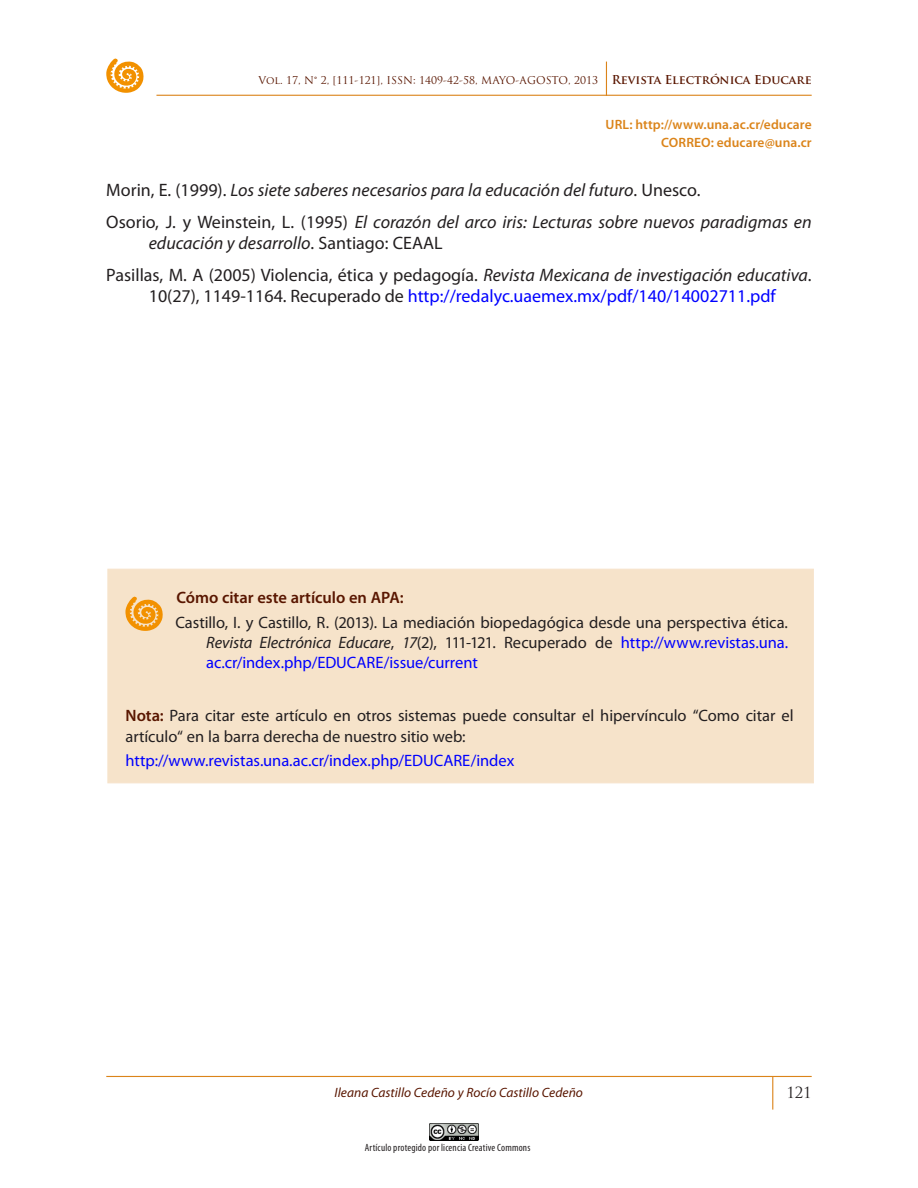
<style>
.page{position:relative;width:918px;height:1188px;background:#fff}
.page>*{position:absolute;margin:0;border:0;box-sizing:border-box;transform-origin:0 0}
.Título_1{font:italic 18px/21px "Myriad Pro";color:#231f20}
.Cuadrícula_media_2{font:18px/21px "Myriad Pro";color:#231f20;text-align:center}
._1-TITULO_PRINCIPAL{font:16.5px/20.2px "Myriad Pro";letter-spacing:-.005em;color:#231f20;text-align:justify}
._1-TITULO_PRINCIPAL-2{font:16.5px "Myriad Pro";letter-spacing:-.005em;color:#00f}
._1-TITULO_PRINCIPAL-3{font:600 16.5px "Myriad Pro";letter-spacing:-.005em;color:#591600}
.t1{font:15px "Trajan Pro";color:#231f20}
.t2{font:600 13.5px/18px "Myriad Pro";letter-spacing:.005em;color:#db841a;text-align:right}
.t3{font:italic 13.5px "Myriad Pro";color:#591600}
.t4{font:10.5px "Trajan Pro";color:#591600}
.t5{font:condensed 10.5px "Myriad Pro";letter-spacing:.015em;color:#231f20}
.s1{font-weight:700;font-size:12px}
.s2{font-style:normal}
.s3{font-style:italic}
.s4{color:#00f}
.s5{font-weight:600;color:#591600}
</style>
<div class="page">
<hr style="left:156px;top:95px;width:656px;height:1px;background:#db841a">
<hr style="left:606px;top:62px;width:1px;height:34px;background:#db841a">
<svg style="left:106px;top:58px;width:38px;height:35px"></svg>
<hr style="left:106px;top:1076px;width:706px;height:1px;background:#db841a">
<img style="left:430px;top:1123px;width:49px;height:17px">
<hr style="left:772px;top:1077px;width:1px;height:33px;background:#db841a">
<div style="left:107px;top:569px;width:707px;height:214px;background:#f6e3ca"></div>
<svg style="left:125px;top:596px;width:38px;height:35px"></svg>
<p class="t4" style="left:259px;top:74px;width:555px">Vol. 17, N° 2, [111-121], ISSN: 1409-42-58, MAYO-AGOSTO, 2013 <span class="s1">Revista Electrónica Educare</span></p>
<p class="t2" style="left:606px;top:115px;width:208px">URL: http://www.una.ac.cr/educare<br>CORREO: educare@una.cr</p>
<p class="Título_1" style="left:106px;top:180px;width:596px"><span class="s2">Morin, E. (1999).</span> Los siete saberes necesarios para la educación del futuro<span class="s2">. Unesco.</span></p>
<p class="Título_1" style="left:149px;top:211px;width:664px;text-indent:-43px"><span class="s2">Osorio, J. y Weinstein, L. (1995)</span> El corazón del arco iris: Lecturas sobre nuevos paradigmas en educación y desarrollo<span class="s2">. Santiago: CEAAL</span></p>
<p class="Cuadrícula_media_2" style="left:106px;top:264px;width:707px">Pasillas, M. A (2005) Violencia, ética y pedagogía. <span class="s3">Revista Mexicana de investigación educativa</span>.<br>10(27), 1149-1164. Recuperado de <span class="s4">http://redalyc.uaemex.mx/pdf/140/14002711.pdf</span></p>
<p class="_1-TITULO_PRINCIPAL-3" style="left:176px;top:587px;width:229px">Cómo citar este artículo en APA:</p>
<p class="_1-TITULO_PRINCIPAL" style="left:206px;top:612px;width:584px;text-indent:-31px">Castillo, I. y Castillo, R. (2013). La mediación biopedagógica desde una perspectiva ética.<br><span class="s3">Revista Electrónica Educare</span>, <span class="s3">17</span>(2), 111-121. Recuperado de <span class="s4">http://www.revistas.una. ac.cr/index.php/EDUCARE/issue/current</span></p>
<p class="_1-TITULO_PRINCIPAL" style="left:125px;top:706px;width:670px"><span class="s5">Nota:</span> Para citar este artículo en otros sistemas puede consultar el hipervínculo “Como citar el artículo“ en la barra derecha de nuestro sitio web:</p>
<p class="_1-TITULO_PRINCIPAL-2" style="left:125px;top:751px;width:391px">http://www.revistas.una.ac.cr/index.php/EDUCARE/index</p>
<p class="t3" style="left:335px;top:1084px;width:250px">Ileana Castillo Cedeño y Rocío Castillo Cedeño</p>
<p class="t5" style="left:365px;top:1141px;width:167px">Artículo protegido por licencia Creative Commons</p>
<p class="t1" style="left:786px;top:1083px;width:27px">121</p>
</div>
